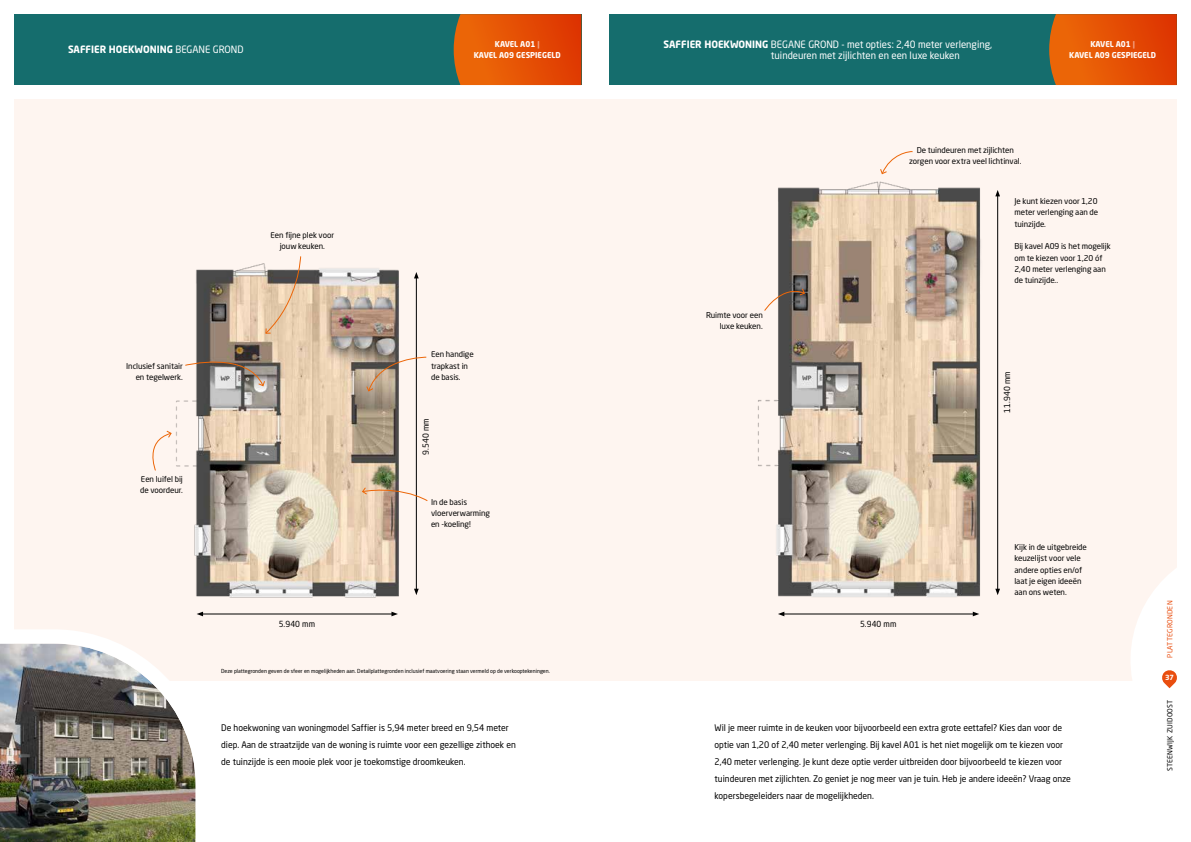
<style>
.page{position:relative;width:1191px;height:842px;background:#fff}
.page>*{position:absolute;margin:0;border:0;box-sizing:border-box;transform-origin:0 0}
.t1{font:10px/11px "Neo Sans Std";color:#fff;scale:.96 1}
.t2{font:700 10px "Neo Sans Std";color:#fff;scale:.96 1}
.t3{font:9px/17px "Neo Sans Std";color:#000;scale:.96 1}
.t4{font:8.3px "Neo Sans Std";letter-spacing:.01em;color:#000;scale:.96 1}
.t5{font:8px/11.3px "Neo Sans Std";letter-spacing:-.01em;color:#000}
.t6{font:700 8px/11px "Neo Sans Std";color:#fff;text-align:center;scale:.96 1}
.t7{font:7px "Neo Sans Std";letter-spacing:.03em;color:#000}
.t8{font:7px "Neo Sans Std";letter-spacing:.03em;color:#e94e0f}
.t9{font:700 7px "Neo Sans Std";color:#fff}
.t10{font:5.5px "Neo Sans Std";color:#000;scale:.96 1}
.s1{font-weight:400}
.s2{font-weight:700}
.s3{color:#f3a183}
</style>
<div class="page">
<div style="left:14px;top:14px;width:567px;height:71px;background:#156d6d"></div>
<svg style="left:454px;top:14px;width:127px;height:71px;background:#e15106"></svg>
<div style="left:14px;top:99px;width:1162px;height:581px;background:#fef5f0"></div>
<div style="left:609px;top:14px;width:567px;height:71px;background:#156d6d"></div>
<svg style="left:1049px;top:14px;width:127px;height:71px;background:#e15106"></svg>
<svg style="left:1129px;top:543px;width:48px;height:146px"></svg>
<img style="left:0;top:630px;width:217px;height:212px">
<hr style="left:416px;top:277px;width:1px;height:313px;background:#000">
<svg style="left:414px;top:589px;width:5px;height:6px"></svg>
<svg style="left:414px;top:272px;width:5px;height:6px"></svg>
<hr style="left:201px;top:614px;width:192px;height:1px;background:#000">
<svg style="left:391px;top:612px;width:7px;height:4px"></svg>
<svg style="left:197px;top:612px;width:6px;height:4px"></svg>
<img style="left:176px;top:256px;width:223px;height:342px">
<svg style="left:366px;top:357px;width:61px;height:35px"></svg>
<svg style="left:362px;top:485px;width:66px;height:16px"></svg>
<svg style="left:185px;top:350px;width:80px;height:36px;background:#978d85"></svg>
<svg style="left:152px;top:430px;width:20px;height:41px"></svg>
<svg style="left:265px;top:256px;width:36px;height:78px"></svg>
<hr style="left:997px;top:195px;width:1px;height:395px;background:#000">
<svg style="left:995px;top:589px;width:5px;height:6px"></svg>
<svg style="left:995px;top:190px;width:5px;height:6px"></svg>
<hr style="left:783px;top:614px;width:191px;height:1px;background:#000">
<svg style="left:972px;top:612px;width:7px;height:4px"></svg>
<svg style="left:778px;top:612px;width:6px;height:4px"></svg>
<img style="left:757px;top:174px;width:224px;height:423px">
<svg style="left:764px;top:284px;width:41px;height:27px"></svg>
<svg style="left:880px;top:151px;width:33px;height:23px"></svg>
<p class="t2" style="left:68px;top:43px;width:184px">SAFFIER HOEKWONING <span class="s1">BEGANE GROND</span></p>
<p class="t1" style="left:771px;top:39px;width:232px;text-indent:-107px"><span class="s2">SAFFIER HOEKWONING</span> BEGANE GROND - met opties: 2,40 meter verlenging, tuindeuren met zijlichten en een luxe keuken</p>
<p class="t6" style="left:474px;top:38px;width:92px">KAVEL A01 <span class="s3">|<br></span>KAVEL A09 GESPIEGELD</p>
<p class="t6" style="left:1069px;top:38px;width:92px">KAVEL A01 <span class="s3">|<br></span>KAVEL A09 GESPIEGELD</p>
<p class="t5" style="left:270px;top:229px;width:65px;text-align:center">Een fijne plek voor jouw keuken.</p>
<p class="t5" style="left:126px;top:360px;width:58px;text-align:right">Inclusief sanitair en tegelwerk.</p>
<p class="t5" style="left:140px;top:473px;width:44px">Een luifel bij de voordeur.</p>
<p class="t5" style="left:431px;top:348px;width:44px">Een handige trapkast in de basis.</p>
<p class="t4" style="left:421px;top:455px;width:39px;rotate:-90deg">9.540 mm</p>
<p class="t4" style="left:279px;top:618px;width:39px">5.940 mm</p>
<p class="t5" style="left:431px;top:496px;width:60px">In de basis vloerverwarming en -koeling!</p>
<p class="t10" style="left:221px;top:667px;width:344px">Deze plattegronden geven de sfeer en mogelijkheden aan. Detailplattegronden inclusief maatvoering staan vermeld op de verkooptekeningen.</p>
<p class="t3" style="left:221px;top:719px;width:308px">De hoekwoning van woningmodel Saffier is 5,94 meter breed en 9,54 meter diep. Aan de straatzijde van de woning is ruimte voor een gezellige zithoek en de tuinzijde is een mooie plek voor je toekomstige droomkeuken.</p>
<p class="t5" style="left:909px;top:144px;width:114px;text-align:center">De tuindeuren met zijlichten zorgen voor extra veel lichtinval.</p>
<p class="t5" style="left:706px;top:309px;width:58px;text-align:right">Ruimte voor een luxe keuken.</p>
<p class="t4" style="left:860px;top:618px;width:39px">5.940 mm</p>
<p class="t5" style="left:1014px;top:195px;width:85px;text-align:justify">Je kunt kiezen voor 1,20 meter verlenging aan de tuinzijde.</p>
<p class="t5" style="left:1014px;top:241px;width:98px">Bij kavel A09 is het mogelijk om te kiezen voor 1,20 óf<br>2,40 meter verlenging aan de tuinzijde..</p>
<p class="t4" style="left:1002px;top:413px;width:45px;rotate:-90deg">11.940 mm</p>
<p class="t5" style="left:1014px;top:541px;width:74px">Kijk in de uitgebreide keuzelijst voor vele andere opties en/of laat je eigen ideeën aan ons weten.</p>
<p class="t3" style="left:714px;top:719px;width:373px">Wil je meer ruimte in de keuken voor bijvoorbeeld een extra grote eettafel? Kies dan voor de optie van 1,20 of 2,40 meter verlenging. Bij kavel A01 is het niet mogelijk om te kiezen voor 2,40 meter verlenging. Je kunt deze optie verder uitbreiden door bijvoorbeeld te kiezen voor tuindeuren met zijlichten. Zo geniet je nog meer van je tuin. Heb je andere ideeën? Vraag onze kopersbegeleiders naar de mogelijkheden.</p>
<p class="t8" style="left:1165px;top:658px;width:59px;rotate:-90deg">PLATTEGRONDEN</p>
<p class="t9" style="left:1165px;top:673px;width:11px">37</p>
<p class="t7" style="left:1165px;top:771px;width:73px;rotate:-90deg">STEENWIJK ZUIDOOST</p>
</div>
